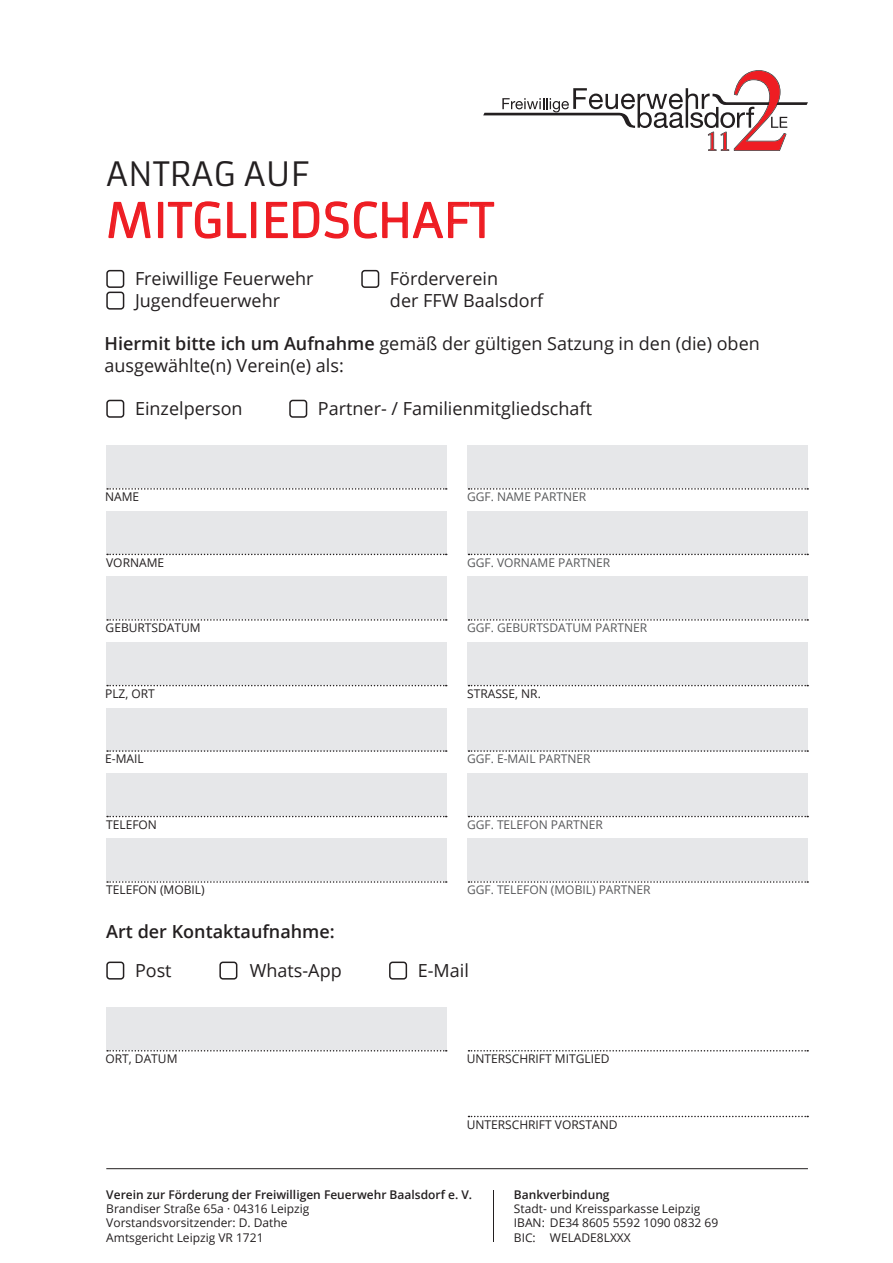
<style>
.page{position:relative;width:893px;height:1263px;background:#fff}
.page>*{position:absolute;margin:0;border:0;box-sizing:border-box;transform-origin:0 0}
.t1{font:46.5px "Armata";color:#ee1d23}
.t2{font:33px "Armata";color:#231f20}
.t3{font:18px "Open Sans";color:#231f20}
.t4{font:600 18px "Open Sans";color:#231f20}
.t5{font:12px "Open Sans";color:#231f20}
.t6{font:12px "Open Sans";color:#57585a}
.t7{font:600 12px "Open Sans";color:#231f20}
.s1{font-weight:600}
</style>
<div class="page">
<svg style="left:108px;top:201px;width:43px;height:38px"></svg>
<div style="left:158px;top:202px;width:5px;height:36px;border:2px solid #ee1d23"></div>
<svg style="left:167px;top:201px;width:80px;height:38px"></svg>
<div style="left:251px;top:202px;width:5px;height:36px;border:2px solid #ee1d23"></div>
<svg style="left:266px;top:201px;width:229px;height:38px"></svg>
<svg style="left:483px;top:70px;width:325px;height:81px"></svg>
<hr style="left:493px;top:1190px;width:1px;height:52px;background:#231f20">
<hr style="left:106px;top:1168px;width:702px;height:1px;background:#231f20">
<div style="left:106px;top:577px;width:340px;height:42px;background:#e6e7e9"></div>
<svg style="left:107px;top:619px;width:340px;height:2px"></svg>
<div style="left:106px;top:642px;width:340px;height:43px;background:#e6e7e9"></div>
<svg style="left:107px;top:685px;width:340px;height:1px"></svg>
<div style="left:106px;top:708px;width:340px;height:42px;background:#e6e7e9"></div>
<svg style="left:107px;top:750px;width:340px;height:2px"></svg>
<div style="left:106px;top:773px;width:340px;height:43px;background:#e6e7e9"></div>
<svg style="left:107px;top:816px;width:340px;height:1px"></svg>
<div style="left:106px;top:839px;width:340px;height:42px;background:#e6e7e9"></div>
<svg style="left:107px;top:881px;width:340px;height:2px"></svg>
<div style="left:106px;top:446px;width:340px;height:42px;background:#e6e7e9"></div>
<svg style="left:107px;top:488px;width:340px;height:2px"></svg>
<div style="left:468px;top:446px;width:340px;height:42px;background:#e6e7e9"></div>
<svg style="left:468px;top:488px;width:340px;height:2px"></svg>
<div style="left:106px;top:511px;width:340px;height:43px;background:#e6e7e9"></div>
<svg style="left:107px;top:554px;width:340px;height:1px"></svg>
<div style="left:468px;top:511px;width:340px;height:43px;background:#e6e7e9"></div>
<svg style="left:468px;top:554px;width:340px;height:1px"></svg>
<div style="left:468px;top:577px;width:340px;height:42px;background:#e6e7e9"></div>
<svg style="left:468px;top:619px;width:340px;height:2px"></svg>
<div style="left:468px;top:642px;width:340px;height:43px;background:#e6e7e9"></div>
<svg style="left:468px;top:685px;width:340px;height:1px"></svg>
<div style="left:468px;top:708px;width:340px;height:42px;background:#e6e7e9"></div>
<svg style="left:468px;top:750px;width:340px;height:2px"></svg>
<div style="left:468px;top:773px;width:340px;height:43px;background:#e6e7e9"></div>
<svg style="left:468px;top:816px;width:340px;height:1px"></svg>
<div style="left:468px;top:839px;width:340px;height:42px;background:#e6e7e9"></div>
<svg style="left:468px;top:881px;width:340px;height:2px"></svg>
<div style="left:106px;top:1007px;width:340px;height:43px;background:#e6e7e9"></div>
<svg style="left:107px;top:1050px;width:340px;height:1px"></svg>
<svg style="left:468px;top:1050px;width:340px;height:1px"></svg>
<svg style="left:468px;top:1116px;width:340px;height:1px"></svg>
<div style="left:106px;top:961px;width:18px;height:18px;border:2px solid #231f20;border-radius:3px"></div>
<div style="left:219px;top:961px;width:18px;height:18px;border:2px solid #231f20;border-radius:3px"></div>
<div style="left:389px;top:961px;width:18px;height:18px;border:2px solid #231f20;border-radius:3px"></div>
<div style="left:106px;top:400px;width:18px;height:18px;border:2px solid #231f20;border-radius:3px"></div>
<div style="left:289px;top:400px;width:18px;height:18px;border:2px solid #231f20;border-radius:3px"></div>
<div style="left:106px;top:270px;width:18px;height:18px;border:2px solid #231f20;border-radius:3px"></div>
<div style="left:106px;top:292px;width:18px;height:18px;border:2px solid #231f20;border-radius:3px"></div>
<div style="left:361px;top:270px;width:18px;height:18px;border:2px solid #231f20;border-radius:3px"></div>
<p class="t2" style="left:106px;top:154px;width:205px">ANTRAG AUF</p>
<p class="t1" style="left:106px;top:192px;width:389px">MITGLIEDSCHAFT</p>
<p class="t3" style="left:135px;top:266px;width:180px">Freiwillige Feuerwehr</p>
<p class="t3" style="left:135px;top:288px;width:147px">Jugendfeuerwehr</p>
<p class="t3" style="left:390px;top:266px;width:110px">Förderverein</p>
<p class="t3" style="left:390px;top:288px;width:155px">der FFW Baalsdorf</p>
<p class="t3" style="left:105px;top:331px;width:657px"><span class="s1">Hiermit bitte ich um Aufnahme</span> gemäß der gültigen Satzung in den (die) oben</p>
<p class="t3" style="left:105px;top:353px;width:241px">ausgewählte(n) Verein(e) als:</p>
<p class="t3" style="left:135px;top:396px;width:109px">Einzelperson</p>
<p class="t3" style="left:318px;top:396px;width:276px">Partner- / Familienmitgliedschaft</p>
<p class="t5" style="left:105px;top:488px;width:36px">NAME</p>
<p class="t6" style="left:467px;top:488px;width:121px">GGF. NAME PARTNER</p>
<p class="t5" style="left:106px;top:554px;width:60px">VORNAME</p>
<p class="t6" style="left:467px;top:554px;width:145px">GGF. VORNAME PARTNER</p>
<p class="t5" style="left:106px;top:619px;width:97px">GEBURTSDATUM</p>
<p class="t6" style="left:467px;top:619px;width:182px">GGF. GEBURTSDATUM PARTNER</p>
<p class="t5" style="left:105px;top:685px;width:51px">PLZ, ORT</p>
<p class="t5" style="left:467px;top:685px;width:75px">STRASSE, NR.</p>
<p class="t5" style="left:105px;top:751px;width:40px">E-MAIL</p>
<p class="t6" style="left:467px;top:751px;width:125px">GGF. E-MAIL PARTNER</p>
<p class="t5" style="left:106px;top:816px;width:52px">TELEFON</p>
<p class="t6" style="left:467px;top:816px;width:137px">GGF. TELEFON PARTNER</p>
<p class="t5" style="left:106px;top:882px;width:100px">TELEFON (MOBIL)</p>
<p class="t6" style="left:467px;top:882px;width:185px">GGF. TELEFON (MOBIL) PARTNER</p>
<p class="t4" style="left:106px;top:919px;width:230px">Art der Kontaktaufnahme:</p>
<p class="t3" style="left:135px;top:958px;width:38px">Post</p>
<p class="t3" style="left:250px;top:958px;width:93px">Whats-App</p>
<p class="t3" style="left:418px;top:958px;width:53px">E-Mail</p>
<p class="t5" style="left:105px;top:1050px;width:74px">ORT, DATUM</p>
<p class="t5" style="left:467px;top:1050px;width:144px">UNTERSCHRIFT MITGLIED</p>
<p class="t5" style="left:467px;top:1116px;width:152px">UNTERSCHRIFT VORSTAND</p>
<p class="t7" style="left:106px;top:1186px;width:367px">Verein zur Förderung der Freiwilligen Feuerwehr Baalsdorf e. V.</p>
<p class="t5" style="left:106px;top:1200px;width:205px">Brandiser Straße 65a · 04316 Leipzig</p>
<p class="t5" style="left:106px;top:1215px;width:183px">Vorstandsvorsitzender: D. Dathe</p>
<p class="t5" style="left:106px;top:1229px;width:159px">Amtsgericht Leipzig VR 1721</p>
<p class="t7" style="left:514px;top:1186px;width:97px">Bankverbindung</p>
<p class="t5" style="left:514px;top:1200px;width:188px">Stadt- und Kreissparkasse Leipzig</p>
<p class="t5" style="left:514px;top:1215px;width:206px">IBAN: DE34 8605 5592 1090 0832 69</p>
<p class="t5" style="left:514px;top:1229px;width:118px">BIC: WELADE8LXXX</p>
</div>
